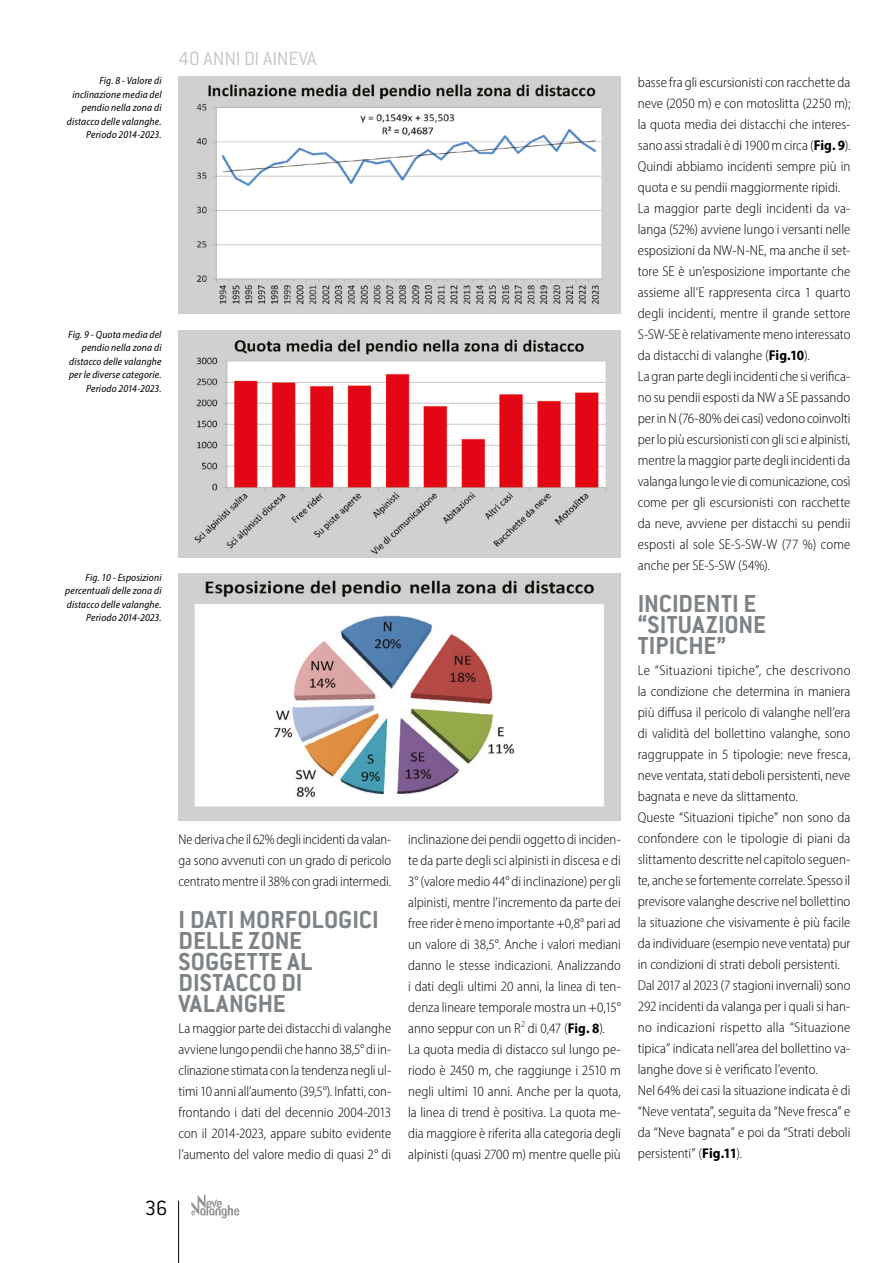
<style>
.page{position:relative;width:893px;height:1263px;background:#fff}
.page>*{position:absolute;margin:0;border:0;box-sizing:border-box;transform-origin:0 0}
.t1{font:700 27px/21px "Conduit ITC";letter-spacing:.005em;color:#7d8386}
.t2{font:300 22.5px "Conduit ITC";color:#000}
.t3{font:300 21px "Conduit ITC";letter-spacing:-.005em;color:#c6c6c6}
.t4{font:300 semi-condensed 14.25px/21px "Myriad Pro";color:#000}
.t5{font:italic semi-condensed 10.5px/13.5px "Myriad Pro";letter-spacing:.015em;color:#000;text-align:right}
.s1{font-weight:700}
</style>
<div class="page">
<img style="left:179px;top:77px;width:442px;height:237px">
<img style="left:179px;top:330px;width:442px;height:228px">
<img style="left:179px;top:573px;width:442px;height:247px">
<hr style="left:178px;top:1201px;width:1px;height:62px;background:#000">
<svg style="left:191px;top:1194px;width:48px;height:24px"></svg>
<p class="t5" style="left:67px;top:74px;width:96px">Fig. 8 - Valore di inclinazione media del pendio nella zona di distacco delle valanghe.<br>Periodo 2014-2023.</p>
<h3 class="t3" style="left:179px;top:47px;width:139px">40 ANNI DI AINEVA</h3>
<p class="t5" style="left:68px;top:327px;width:95px">Fig. 9 - Quota media del pendio nella zona di distacco delle valanghe per le diverse categorie.<br>Periodo 2014-2023.</p>
<p class="t5" style="left:65px;top:570px;width:98px">Fig. 10 - Esposizioni percentuali delle zona di distacco delle valanghe.<br>Periodo 2014-2023.</p>
<p class="t4" style="left:179px;top:828px;width:214px;text-align:justify">Ne deriva che il 62% degli incidenti da valan&shy;ga sono avvenuti con un grado di pericolo centrato mentre il 38% con gradi intermedi.</p>
<h1 class="t1" style="left:179px;top:908px;width:202px">I DATI MORFOLOGICI<br>DELLE ZONE<br>SOGGETTE AL<br>DISTACCO DI<br>VALANGHE</h1>
<p class="t4" style="left:179px;top:1017px;width:214px;text-align:justify">La maggior parte dei distacchi di valanghe avviene lungo pendii che hanno 38,5° di in&shy;clinazione stimata con la tendenza negli ul&shy;timi 10 anni all’aumento (39,5°). Infatti, con&shy;frontando i dati del decennio 2004-2013 con il 2014-2023, appare subito evidente l’aumento del valore medio di quasi 2° di</p>
<h2 class="t2" style="left:145px;top:1196px;width:24px">36</h2>
<p class="t4" style="left:408px;top:828px;width:214px">inclinazione dei pendii oggetto di inciden&shy;te da parte degli sci alpinisti in discesa e di 3° (valore medio 44° di inclinazione) per gli alpinisti, mentre l’incremento da parte dei free rider è meno importante +0,8° pari ad un valore di 38,5°. Anche i valori mediani danno le stesse indicazioni. Analizzando i dati degli ultimi 20 anni, la linea di ten&shy;denza lineare temporale mostra un +0,15° anno seppur con un R<sup>2</sup> di 0,47 (<span class="s1">Fig. 8</span>).<br>La quota media di distacco sul lungo pe&shy;riodo è 2450 m, che raggiunge i 2510 m negli ultimi 10 anni. Anche per la quota, la linea di trend è positiva. La quota me&shy;dia maggiore è riferita alla categoria degli alpinisti (quasi 2700 m) mentre quelle più</p>
<p class="t4" style="left:638px;top:72px;width:214px">basse fra gli escursionisti con racchette da neve (2050 m) e con motoslitta (2250 m); la quota media dei distacchi che interes&shy;sano assi stradali è di 1900 m circa (<span class="s1">Fig. 9</span>).<br>Quindi abbiamo incidenti sempre più in quota e su pendii maggiormente ripidi.<br>La maggior parte degli incidenti da va&shy;langa (52%) avviene lungo i versanti nelle esposizioni da NW-N-NE, ma anche il set&shy;tore SE è un’esposizione importante che assieme all’E rappresenta circa 1 quarto degli incidenti, mentre il grande settore S-SW-SE è relativamente meno interessato da distacchi di valanghe (<span class="s1">Fig.10</span>).<br>La gran parte degli incidenti che si verifica&shy;no su pendii esposti da NW a SE passando per in N (76-80% dei casi) vedono coinvolti per lo più escursionisti con gli sci e alpinisti, mentre la maggior parte degli incidenti da valanga lungo le vie di comunicazione, così come per gli escursionisti con racchette da neve, avviene per distacchi su pendii esposti al sole SE-S-SW-W (77 %) come anche per SE-S-SW (54%).</p>
<h1 class="t1" style="left:638px;top:593px;width:130px">INCIDENTI E “SITUAZIONE<br>TIPICHE”</h1>
<p class="t4" style="left:638px;top:660px;width:214px">Le “Situazioni tipiche”, che descrivono la condizione che determina in maniera più diffusa il pericolo di valanghe nell’era di validità del bollettino valanghe, sono raggruppate in 5 tipologie: neve fresca, neve ventata, stati deboli persistenti, neve bagnata e neve da slittamento.<br>Queste “Situazioni tipiche” non sono da confondere con le tipologie di piani da slittamento descritte nel capitolo seguen&shy;te, anche se fortemente correlate. Spesso il previsore valanghe descrive nel bollettino la situazione che visivamente è più facile da individuare (esempio neve ventata) pur in condizioni di strati deboli persistenti.<br>Dal 2017 al 2023 (7 stagioni invernali) sono 292 incidenti da valanga per i quali si han&shy;no indicazioni rispetto alla “Situazione tipica” indicata nell’area del bollettino va&shy;langhe dove si è verificato l’evento.<br>Nel 64% dei casi la situazione indicata è di “Neve ventata”, seguita da “Neve fresca” e da “Neve bagnata” e poi da “Strati deboli persistenti” (<span class="s1">Fig.11</span>).</p>
</div>
